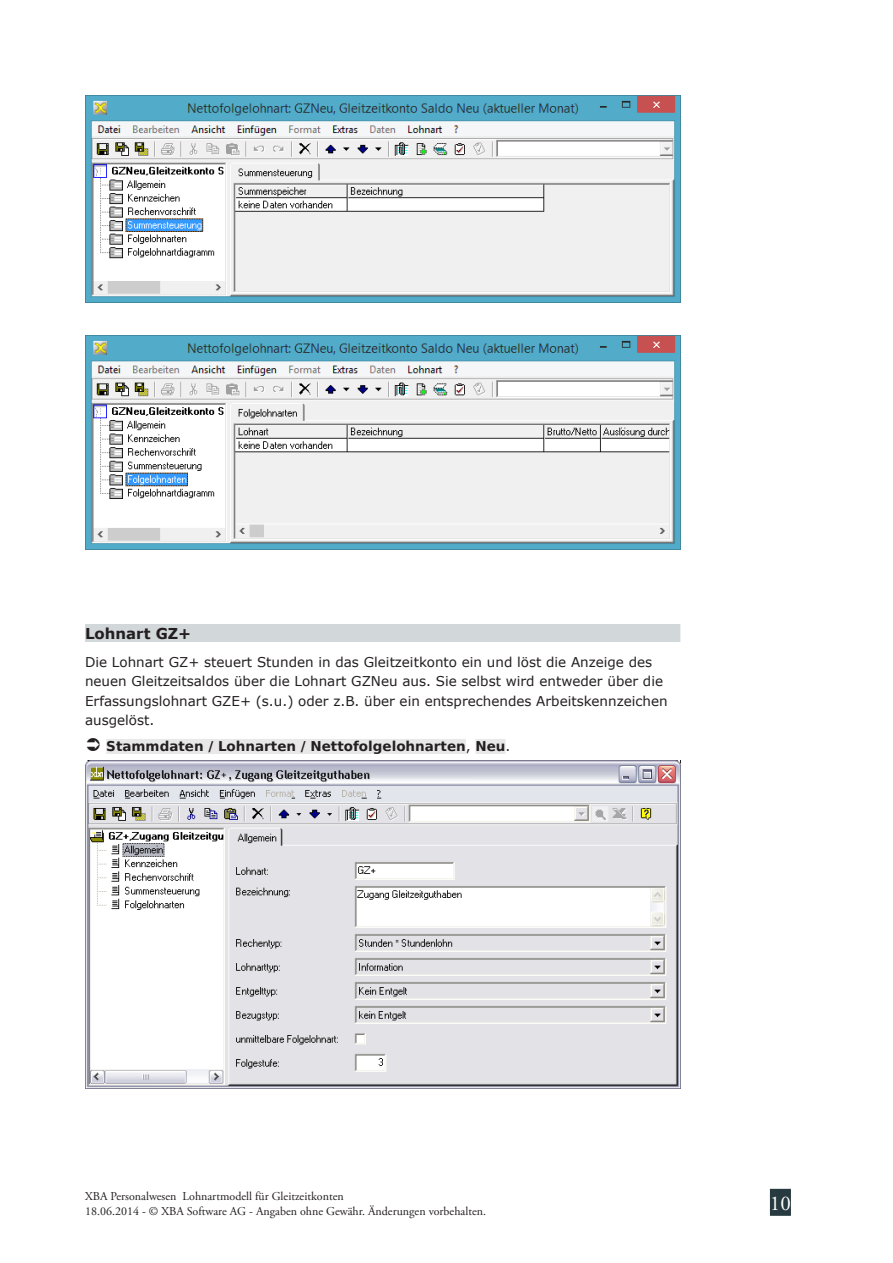
<style>
.page{position:relative;width:893px;height:1263px;background:#fff}
.page>*{position:absolute;margin:0;border:0;box-sizing:border-box;transform-origin:0 0}
.t1{font:21px "Adobe Garamond Pro";color:#fff}
.U2{font:700 15px "Verdana";color:#231f20}
.Standard_Lauftext{font:13.5px/19.5px "Verdana";color:#231f20}
.t2{font:700 13.5px "Bitstream Vera Sans";color:#231f20}
.t3{font:12px/14.4px "Adobe Garamond Pro";color:#231f20}
.s1{font-family:"Verdana";font-weight:400}
</style>
<div class="page">
<div style="left:770px;top:1189px;width:21px;height:27px;background:#273a3f"></div>
<div style="left:85px;top:624px;width:595px;height:18px;background:#d2d7da"></div>
<div style="left:106px;top:739px;width:360px;height:15px;background:#e9e8e9"></div>
<div style="left:475px;top:739px;width:31px;height:15px;background:#e9e8e9"></div>
<img style="left:85px;top:761px;width:595px;height:327px">
<img style="left:85px;top:95px;width:595px;height:208px">
<img style="left:85px;top:336px;width:595px;height:213px">
<p class="U2" style="left:85px;top:622px;width:108px">Lohnart GZ+</p>
<p class="Standard_Lauftext" style="left:85px;top:652px;width:584px">Die Lohnart GZ+ steuert Stunden in das Gleitzeitkonto ein und löst die Anzeige des neuen Gleitzeitsaldos über die Lohnart GZNeu aus. Sie selbst wird entweder über die Erfassungslohnart GZE+ (s.u.) oder z.B. über ein entsprechendes Arbeitskennzeichen ausgelöst.</p>
<p class="t2" style="left:106px;top:738px;width:406px">Stammdaten / Lohnarten / Nettofolgelohnarten<span class="s1">,</span> Neu<span class="s1">.</span></p>
<p class="t3" style="left:85px;top:1190px;width:403px">XBA Personalwesen Lohnartmodell für Gleitzeitkonten<br>18.06.2014 - © XBA Software AG - Angaben ohne Gewähr. Änderungen vorbehalten.</p>
<h1 class="t1" style="left:770px;top:1190px;width:22px">10</h1>
</div>
